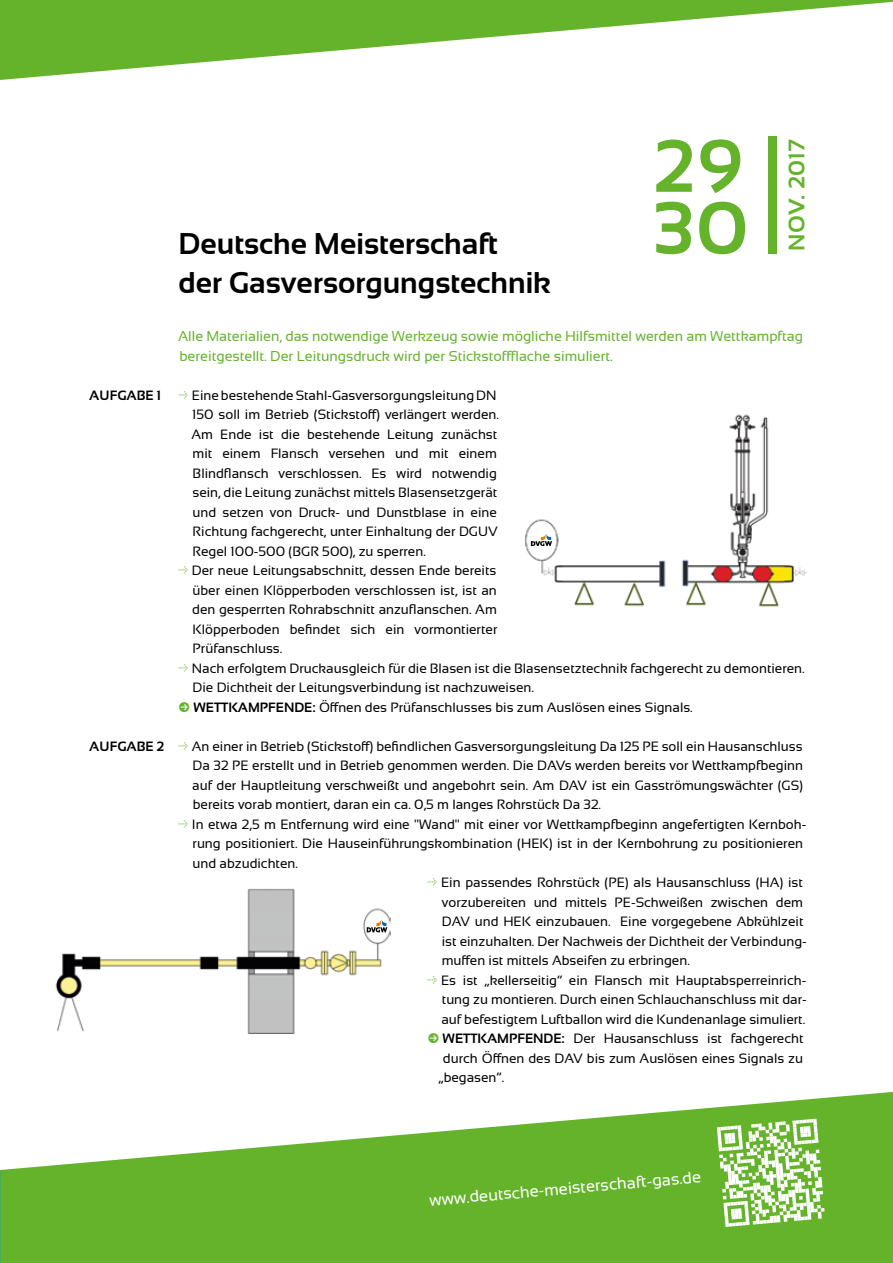
<style>
.page{position:relative;width:893px;height:1263px;background:#fff}
.page>*{position:absolute;margin:0;border:0;box-sizing:border-box;transform-origin:0 0}
.t1{font:700 74.25px/62.1px "Sansation";color:#64b32b}
.t2{font:700 30px/39px "Sansation";color:#000}
.t3{font:700 22.5px "Sansation";letter-spacing:.005em;color:#64b32b}
.t4{font:16.5px "Sansation";color:#fff}
.t5{font:14.25px/19.5px "Sansation";color:#64b32b}
.t6{font:13.5px/19.5px "Sansation";color:#000}
.t7{font:700 13.5px "Sansation";color:#000}
.s1{color:#64b32b}
.s2{font-weight:700}
</style>
<div class="page">
<svg style="left:0;top:1092px;width:893px;height:171px;fill:#64b32b"></svg>
<img style="left:55px;top:888px;width:336px;height:145px">
<svg style="left:367px;top:920px;width:20px;height:12px"></svg>
<img style="left:524px;top:414px;width:283px;height:193px">
<svg style="left:531px;top:534px;width:21px;height:12px"></svg>
<div style="left:768px;top:137px;width:8px;height:117px;background:#64b32b"></div>
<svg style="left:717px;top:1118px;width:107px;height:109px"></svg>
<svg style="left:0;top:0;width:893px;height:80px;fill:#64b32b"></svg>
<p class="t7" style="left:89px;top:388px;width:73px">AUFGABE 1</p>
<p class="t7" style="left:89px;top:739px;width:77px">AUFGABE 2</p>
<h2 class="t2" style="left:179px;top:224px;width:374px">Deutsche Meisterschaft<br>der Gasversorgungstechnik</h2>
<h1 class="t1" style="left:653px;top:135px;width:97px">29<br>30</h1>
<h3 class="t3" style="left:784px;top:251px;width:113px;rotate:-90deg">NOV. 2017</h3>
<p class="t5" style="left:178px;top:327px;width:626px">Alle Materialien, das notwendige Werkzeug sowie mögliche Hilfsmittel werden am Wettkampftag bereitgestellt. Der Leitungsdruck wird per Stickstoffflache simuliert.</p>
<p class="t6" style="left:191px;top:385px;width:615px">Eine bestehende Stahl-Gasversorgungsleitung DN<br>150 soll im Betrieb (Stickstoff) verlängert werden.<br>Am Ende ist die bestehende Leitung zunächst<br>mit einem Flansch versehen und mit einem<br>Blindflansch verschlossen. Es wird notwendig<br>sein, die Leitung zunächst mittels Blasensetzgerät<br>und setzen von Druck- und Dunstblase in eine<br>Richtung fachgerecht, unter Einhaltung der DGUV<br>Regel 100-500 (BGR 500), zu sperren.<br>Der neue Leitungsabschnitt, dessen Ende bereits<br>über einen Klöpperboden verschlossen ist, ist an<br>den gesperrten Rohrabschnitt anzuflanschen. Am<br>Klöpperboden befindet sich ein vormontierter<br>Prüfanschluss.<br>Nach erfolgtem Druckausgleich für die Blasen ist die Blasensetztechnik fachgerecht zu demontieren.<br>Die Dichtheit der Leitungsverbindung ist nachzuweisen.</p>
<p class="t6" style="left:179px;top:697px;width:516px"><span class="s1">●</span> <span class="s2">WETTKAMPFENDE:</span> Öffnen des Prüfanschlusses bis zum Auslösen eines Signals.</p>
<p class="t6" style="left:192px;top:736px;width:612px">An einer in Betrieb (Stickstoff) befindlichen Gasversorgungsleitung Da 125 PE soll ein Hausanschluss</p>
<p class="t6" style="left:193px;top:756px;width:612px">Da 32 PE erstellt und in Betrieb genommen werden. Die DAVs werden bereits vor Wettkampfbeginn</p>
<p class="t6" style="left:192px;top:775px;width:612px">auf der Hauptleitung verschweißt und angebohrt sein. Am DAV ist ein Gasströmungswächter (GS)</p>
<p class="t6" style="left:193px;top:795px;width:410px">bereits vorab montiert, daran ein ca. 0,5 m langes Rohrstück Da 32.</p>
<p class="t6" style="left:192px;top:814px;width:616px">In etwa 2,5 m Entfernung wird eine "Wand" mit einer vor Wettkampfbeginn angefertigten Kernboh-</p>
<p class="t6" style="left:193px;top:834px;width:612px">rung positioniert. Die Hauseinführungskombination (HEK) ist in der Kernbohrung zu positionieren</p>
<p class="t6" style="left:193px;top:853px;width:107px">und abzudichten.</p>
<p class="t6" style="left:441px;top:873px;width:363px">Ein passendes Rohrstück (PE) als Hausanschluss (HA) ist</p>
<p class="t6" style="left:442px;top:892px;width:363px">vorzubereiten und mittels PE-Schweißen zwischen dem</p>
<p class="t6" style="left:442px;top:912px;width:363px">DAV und HEK einzubauen. Eine vorgegebene Abkühlzeit</p>
<p class="t6" style="left:442px;top:931px;width:366px">ist einzuhalten. Der Nachweis der Dichtheit der Verbindung-</p>
<p class="t6" style="left:442px;top:951px;width:250px">muffen ist mittels Abseifen zu erbringen.</p>
<p class="t6" style="left:441px;top:970px;width:367px">Es ist „kellerseitig“ ein Flansch mit Hauptabsperreinrich-</p>
<p class="t6" style="left:442px;top:990px;width:366px">tung zu montieren. Durch einen Schlauchanschluss mit dar-</p>
<p class="t6" style="left:441px;top:1009px;width:365px">auf befestigtem Luftballon wird die Kundenanlage simuliert.</p>
<p class="t6" style="left:428px;top:1029px;width:377px"><span class="s1">●</span> <span class="s2">WETTKAMPFENDE:</span> Der Hausanschluss ist fachgerecht</p>
<p class="t6" style="left:443px;top:1048px;width:362px">durch Öffnen des DAV bis zum Auslösen eines Signals zu</p>
<p class="t6" style="left:438px;top:1068px;width:67px">„begasen“.</p>
<p class="t4" style="left:429px;top:1191px;width:274px;rotate:-5deg">www.deutsche-meisterschaft-gas.de</p>
</div>
